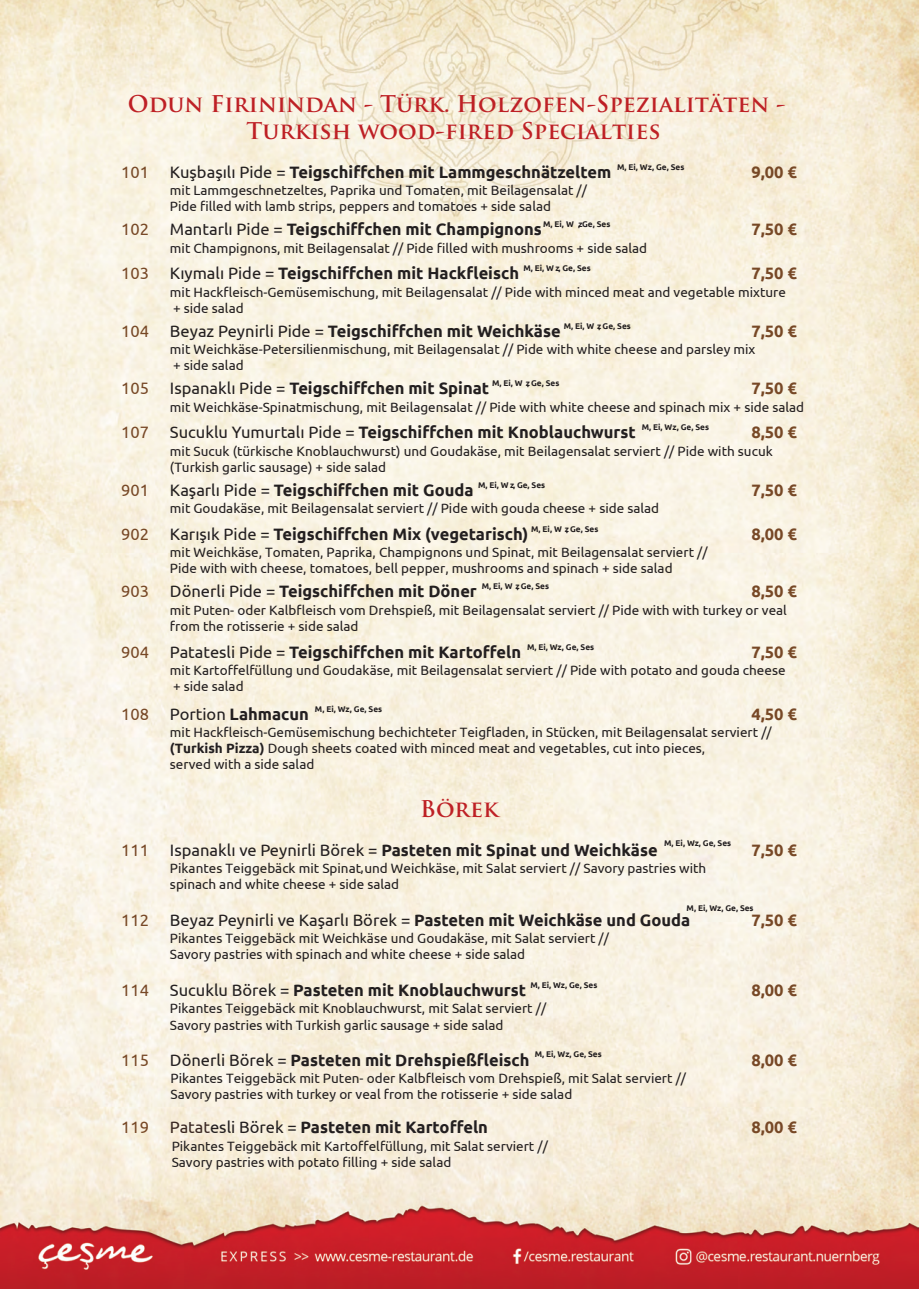
<style>
.page{position:relative;width:919px;height:1289px;background:#fff}
.page>*{position:absolute;margin:0;border:0;box-sizing:border-box;transform-origin:0 0}
.t1{font:700 22.5px/27px "Trajan Pro";color:#be2025;text-align:center}
.t2{font:700 16.5px "Ubuntu";color:#231f20}
.t3{font:700 16.5px "Ubuntu";color:#774826}
.t4{font:16.5px "Ubuntu";color:#231f20}
.t5{font:16.5px "Ubuntu";color:#774826}
.t6{font:13.5px/16.2px "Ubuntu";color:#231f20}
.t7{font:700 8.25px "Ubuntu";color:#231f20}
.s1{font-weight:400}
.s2{font-weight:700}
.s3{font-weight:400;color:#3a2722}
</style>
<div class="page">
<img style="left:0;top:0;width:918px;height:1288px">
<h1 class="t1" style="left:128px;top:91px;width:659px">Odun Fırınından - Türk. Holzofen-Spezialitäten -<br>Turkish wood-fired Specialties</h1>
<p class="t5" style="left:121px;top:162px;width:29px">101</p>
<p class="t3" style="left:751px;top:162px;width:47px">9,00 €</p>
<p class="t7" style="left:617px;top:162px;width:69px">M, Ei, Wz, Ge, Ses</p>
<p class="t2" style="left:170px;top:162px;width:442px"><span class="s1">Kuşbaşılı Pide =</span> Teigschiffchen mit Lammgeschnätzeltem</p>
<p class="t6" style="left:170px;top:182px;width:418px">mit Lammgeschnetzeltes, Paprika und Tomaten, mit Beilagensalat //<br>Pide filled with lamb strips, peppers and tomatoes + side salad</p>
<p class="t7" style="left:543px;top:219px;width:69px">M, Ei, W z, Ge, Ses</p>
<p class="t2" style="left:170px;top:219px;width:373px"><span class="s1">Mantarlı Pide =</span> Teigschiffchen mit Champignons</p>
<p class="t6" style="left:170px;top:239px;width:478px">mit Champignons, mit Beilagensalat // Pide filled with mushrooms + side salad</p>
<p class="t7" style="left:523px;top:263px;width:69px">M, Ei, W z, Ge, Ses</p>
<p class="t5" style="left:121px;top:219px;width:29px">102</p>
<p class="t3" style="left:751px;top:219px;width:47px">7,50 €</p>
<p class="t5" style="left:121px;top:263px;width:29px">103</p>
<p class="t3" style="left:751px;top:263px;width:47px">7,50 €</p>
<p class="t2" style="left:170px;top:263px;width:350px"><span class="s1">Kıymalı Pide =</span> Teigschiffchen mit Hackfleisch</p>
<p class="t6" style="left:170px;top:283px;width:617px">mit Hackfleisch-Gemüsemischung, mit Beilagensalat // Pide with minced meat and vegetable mixture + side salad</p>
<p class="t7" style="left:563px;top:321px;width:69px">M, Ei, W z, Ge, Ses</p>
<p class="t2" style="left:170px;top:321px;width:392px"><span class="s1">Beyaz Peynirli Pide =</span> Teigschiffchen mit Weichkäse</p>
<p class="t6" style="left:170px;top:341px;width:587px">mit Weichkäse-Petersilienmischung, mit Beilagensalat // Pide with white cheese and parsley mix + side salad</p>
<p class="t7" style="left:492px;top:378px;width:69px">M, Ei, W z, Ge, Ses</p>
<p class="t5" style="left:121px;top:321px;width:29px">104</p>
<p class="t3" style="left:751px;top:321px;width:47px">7,50 €</p>
<p class="t2" style="left:170px;top:378px;width:321px"><span class="s1">Ispanaklı Pide =</span> Teigschiffchen mit Spinat</p>
<p class="t6" style="left:170px;top:398px;width:635px">mit Weichkäse-Spinatmischung, mit Beilagensalat // Pide with white cheese and spinach mix + side salad</p>
<p class="t7" style="left:641px;top:422px;width:69px">M, Ei, Wz, Ge, Ses</p>
<p class="t5" style="left:121px;top:378px;width:29px">105</p>
<p class="t3" style="left:751px;top:378px;width:47px">7,50 €</p>
<p class="t5" style="left:121px;top:422px;width:29px">107</p>
<p class="t3" style="left:751px;top:422px;width:47px">8,50 €</p>
<p class="t2" style="left:170px;top:422px;width:467px"><span class="s1">Sucuklu Yumurtalı Pide =</span> Teigschiffchen mit Knoblauchwurst</p>
<p class="t6" style="left:170px;top:442px;width:604px">mit Sucuk (türkische Knoblauchwurst) und Goudakäse, mit Beilagensalat serviert // Pide with sucuk (Turkish garlic sausage) + side salad</p>
<p class="t7" style="left:478px;top:480px;width:69px">M, Ei, W z, Ge, Ses</p>
<p class="t2" style="left:170px;top:480px;width:305px"><span class="s1">Kaşarlı Pide =</span> Teigschiffchen mit Gouda</p>
<p class="t6" style="left:170px;top:500px;width:490px">mit Goudakäse, mit Beilagensalat serviert // Pide with gouda cheese + side salad</p>
<p class="t7" style="left:531px;top:523px;width:69px">M, Ei, W z, Ge, Ses</p>
<p class="t5" style="left:121px;top:480px;width:29px">901</p>
<p class="t3" style="left:751px;top:480px;width:47px">7,50 €</p>
<p class="t5" style="left:121px;top:524px;width:29px">902</p>
<p class="t3" style="left:751px;top:524px;width:47px">8,00 €</p>
<p class="t2" style="left:170px;top:524px;width:360px"><span class="s1">Karışık Pide =</span> Teigschiffchen Mix (vegetarisch)</p>
<p class="t6" style="left:170px;top:543px;width:539px">mit Weichkäse, Tomaten, Paprika, Champignons und Spinat, mit Beilagensalat serviert //<br>Pide with with cheese, tomatoes, bell pepper, mushrooms and spinach + side salad</p>
<p class="t7" style="left:482px;top:581px;width:69px">M, Ei, W z, Ge, Ses</p>
<p class="t2" style="left:170px;top:581px;width:308px"><span class="s1">Dönerli Pide =</span> Teigschiffchen mit Döner</p>
<p class="t6" style="left:170px;top:601px;width:618px">mit Puten- oder Kalbfleisch vom Drehspieß, mit Beilagensalat serviert // Pide with with turkey or veal from the rotisserie + side salad</p>
<p class="t7" style="left:527px;top:641px;width:69px">M, Ei, Wz, Ge, Ses</p>
<p class="t5" style="left:121px;top:581px;width:29px">903</p>
<p class="t3" style="left:751px;top:581px;width:47px">8,50 €</p>
<p class="t2" style="left:170px;top:642px;width:352px"><span class="s1">Patatesli Pide =</span> Teigschiffchen mit Kartoffeln</p>
<p class="t6" style="left:170px;top:661px;width:617px">mit Kartoffelfüllung und Goudakäse, mit Beilagensalat serviert // Pide with potato and gouda cheese + side salad</p>
<p class="t7" style="left:315px;top:703px;width:69px">M, Ei, Wz, Ge, Ses</p>
<p class="t5" style="left:121px;top:642px;width:29px">904</p>
<p class="t3" style="left:751px;top:642px;width:47px">7,50 €</p>
<p class="t2" style="left:170px;top:704px;width:140px"><span class="s1">Portion</span> Lahmacun</p>
<p class="t6" style="left:170px;top:723px;width:603px">mit Hackfleisch-Gemüsemischung bechichteter Teigfladen, in Stücken, mit Beilagensalat serviert // <span class="s2">(Turkish Pizza)</span> Dough sheets coated with minced meat and vegetables, cut into pieces,<br>served with a side salad</p>
<p class="t5" style="left:121px;top:704px;width:29px">108</p>
<p class="t3" style="left:751px;top:704px;width:47px">4,50 €</p>
<h1 class="t1" style="left:420px;top:795px;width:80px">Börek</h1>
<p class="t5" style="left:121px;top:840px;width:29px">111</p>
<p class="t7" style="left:664px;top:837px;width:68px">M, Ei, Wz, Ge, Ses</p>
<p class="t2" style="left:170px;top:840px;width:489px"><span class="s1">Ispanaklı ve Peynirli Börek =</span> Pasteten mit Spinat und Weichkäse</p>
<p class="t6" style="left:170px;top:859px;width:538px">Pikantes Teiggebäck mit Spinat und Weichkäse, mit Salat serviert // Savory pastries with spinach and white cheese + side salad</p>
<p class="t6" style="left:360px;top:858px;width:5px">,</p>
<p class="t3" style="left:751px;top:840px;width:47px">7,50 €</p>
<p class="t5" style="left:121px;top:909px;width:29px">112</p>
<p class="t7" style="left:686px;top:903px;width:68px">M, Ei, Wz, Ge, Ses</p>
<p class="t4" style="left:170px;top:909px;width:522px">Beyaz Peynirli ve Kaşarlı Börek = <span class="s2">Pasteten mit Weichkäse und Gouda</span></p>
<p class="t3" style="left:751px;top:909px;width:47px">7,50 €</p>
<p class="t5" style="left:121px;top:980px;width:29px">114</p>
<p class="t6" style="left:170px;top:929px;width:440px">Pikantes Teiggebäck mit Weichkäse und Goudakäse, mit Salat serviert //<br>Savory pastries with spinach and white cheese + side salad</p>
<p class="t7" style="left:530px;top:979px;width:68px">M, Ei, Wz, Ge, Ses</p>
<p class="t2" style="left:170px;top:980px;width:357px"><span class="s1">Sucuklu Börek =</span> Pasteten mit Knoblauchwurst</p>
<p class="t3" style="left:751px;top:980px;width:47px">8,00 €</p>
<p class="t6" style="left:170px;top:1000px;width:378px">Pikantes Teiggebäck mit Knoblauchwurst, mit Salat serviert //<br>Savory pastries with Turkish garlic sausage + side salad</p>
<p class="t6" style="left:170px;top:1069px;width:517px">Pikantes Teiggebäck mit Puten- oder Kalbfleisch vom Drehspieß, mit Salat serviert //<br>Savory pastries with turkey or veal from the rotisserie + side salad</p>
<p class="t7" style="left:534px;top:1049px;width:68px">M, Ei, Wz, Ge, Ses</p>
<p class="t2" style="left:170px;top:1050px;width:361px"><span class="s1">Dönerli Börek =</span> Pasteten mit Drehspießfleisch</p>
<p class="t5" style="left:121px;top:1050px;width:29px">115</p>
<p class="t3" style="left:751px;top:1050px;width:47px">8,00 €</p>
<p class="t2" style="left:170px;top:1117px;width:319px"><span class="s3">Patat</span><span class="s1">esli Börek =</span> Pasteten mit Kartoffeln</p>
<p class="t5" style="left:121px;top:1117px;width:29px">119</p>
<p class="t3" style="left:751px;top:1117px;width:47px">8,00 €</p>
<p class="t6" style="left:172px;top:1137px;width:378px">Pikantes Teiggebäck mit Kartoffelfüllung, mit Salat serviert //<br>Savory pastries with potato filling + side salad</p>
</div>
